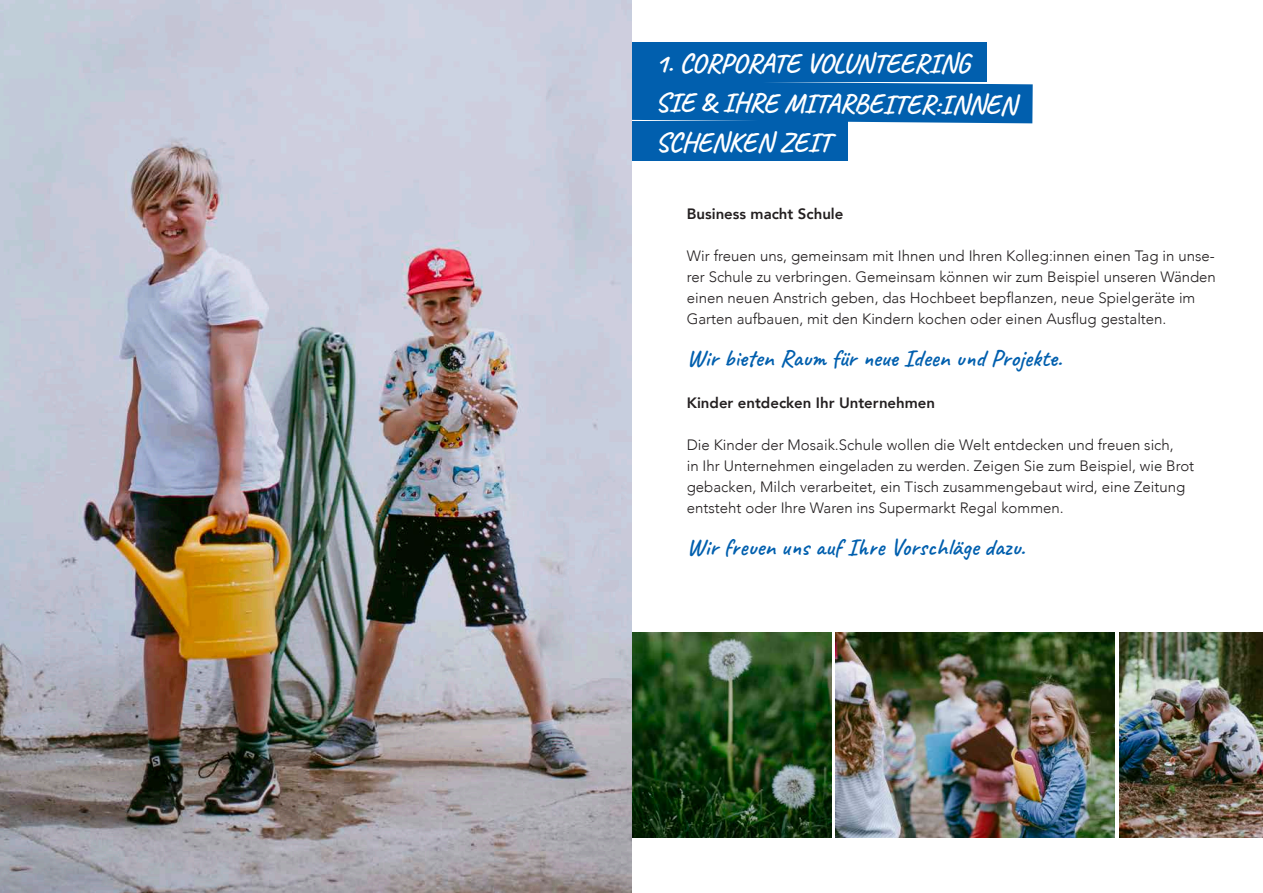
<style>
.page{position:relative;width:1263px;height:893px;background:#fff}
.page>*{position:absolute;margin:0;border:0;box-sizing:border-box;transform-origin:0 0}
.t1{font:700 27px "Caveat";color:#fff}
.t2{font:600 24px "Caveat";color:#015fae}
.t3{font:300 15px/21px "Avenir";color:#231f20}
.t4{font:800 15px "Avenir";color:#231f20}
</style>
<div class="page">
<div style="left:623px;top:43px;width:363px;height:39px;background:#015fae"></div>
<div style="left:623px;top:121px;width:224px;height:39px;background:#015fae"></div>
<div style="left:631px;top:81px;width:402px;height:42px;background:#015fae"></div>
<img style="left:631px;top:632px;width:200px;height:206px">
<img style="left:1119px;top:632px;width:144px;height:206px">
<img style="left:835px;top:632px;width:280px;height:206px">
<img style="left:0;top:0;width:631px;height:893px">
<h1 class="t1" style="left:655px;top:46px;width:316px">1. CORPORATE VOLUNTEERING</h1>
<h1 class="t1" style="left:656px;top:83px;width:363px;rotate:1deg">SIE &amp; IHRE MITARBEITER:INNEN</h1>
<h1 class="t1" style="left:655px;top:125px;width:177px">SCHENKEN ZEIT</h1>
<p class="t4" style="left:687px;top:202px;width:158px">Business macht Schule</p>
<p class="t3" style="left:687px;top:245px;width:531px">Wir freuen uns, gemeinsam mit Ihnen und Ihren Kolleg:innen einen Tag in unse&shy;rer Schule zu verbringen. Gemeinsam können wir zum Beispiel unseren Wänden einen neuen Anstrich geben, das Hochbeet bepflanzen, neue Spielgeräte im Garten aufbauen, mit den Kindern kochen oder einen Ausflug gestalten.</p>
<h2 class="t2" style="left:687px;top:343px;width:376px">Wir bieten Raum für neue Ideen und Projekte.</h2>
<p class="t4" style="left:687px;top:391px;width:250px">Kinder entdecken Ihr Unternehmen</p>
<p class="t3" style="left:687px;top:434px;width:509px">Die Kinder der Mosaik.Schule wollen die Welt entdecken und freuen sich,<br>in Ihr Unternehmen eingeladen zu werden. Zeigen Sie zum Beispiel, wie Brot gebacken, Milch verarbeitet, ein Tisch zusammengebaut wird, eine Zeitung entsteht oder Ihre Waren ins Supermarkt Regal kommen.</p>
<h2 class="t2" style="left:687px;top:532px;width:340px">Wir freuen uns auf Ihre Vorschläge dazu.</h2>
</div>
